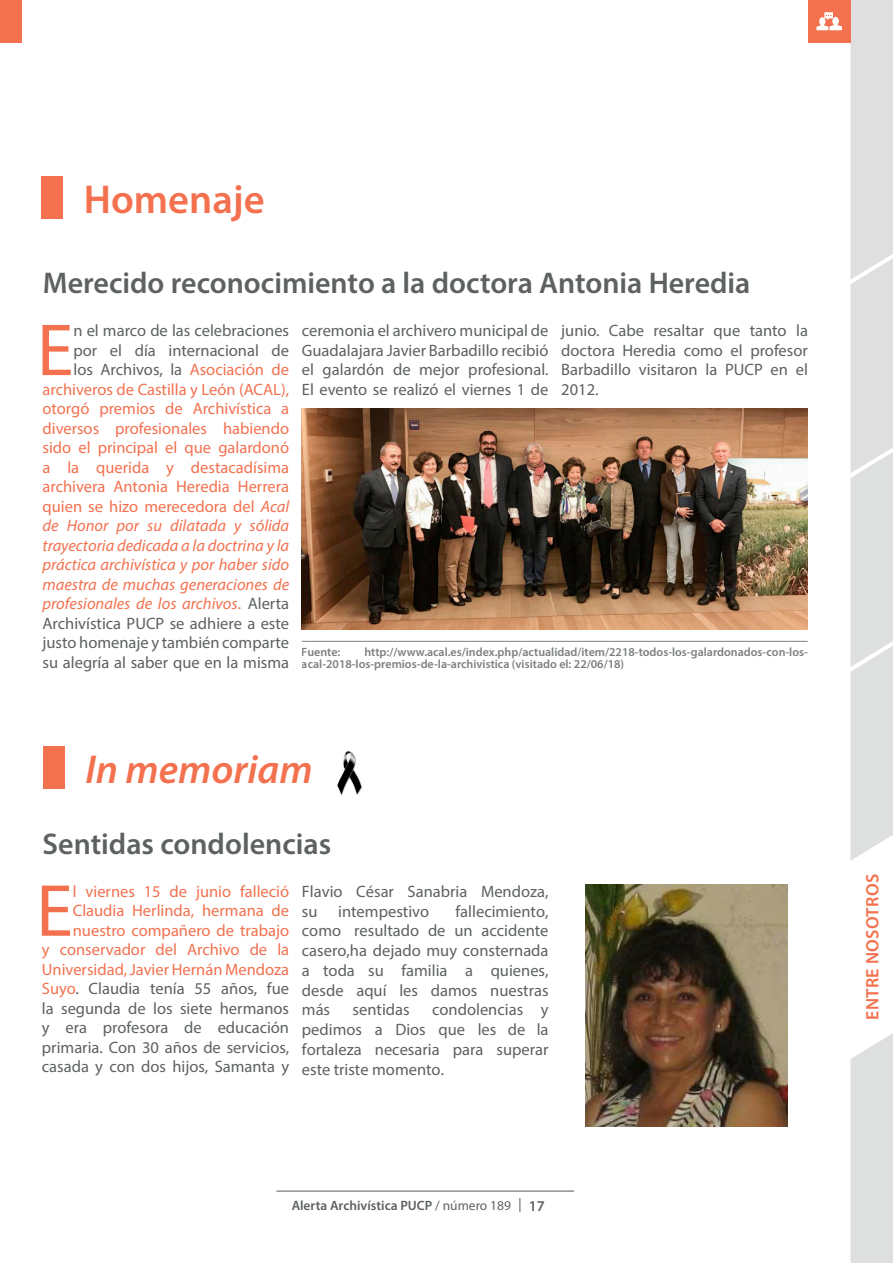
<style>
.page{position:relative;width:893px;height:1263px;background:#fff}
.page>*{position:absolute;margin:0;border:0;box-sizing:border-box;transform-origin:0 0}
.t1{font:74.4px "Myriad Pro";color:#f3714f}
.t2{font:italic 600 40.5px "Myriad Pro";color:#f3714f}
.t3{font:600 40.5px "Myriad Pro";color:#f3714f}
.t4{font:600 30px "Myriad Pro";color:#5d6161}
.t5{font:600 18px "Myriad Pro";letter-spacing:.02em;color:#f3714f}
.t6{font:16.5px/19.5px "Myriad Pro";color:#f3714f;text-align:right}
.t7{font:16.5px/19.8px "Myriad Pro";color:#5d6161;text-align:justify}
.t8{font:600 13.5px "Myriad Pro";color:#5d6161}
.t9{font:600 12px/12px "Myriad Pro";color:#5d6161}
.s1{color:#5d6161}
.s2{font-style:italic}
.s3{font-weight:400}
.s4{font-size:15px}
</style>
<div class="page">
<hr style="left:276px;top:1191px;width:298px;height:1px;background:#5a5959">
<svg style="left:519px;top:1198px;width:1px;height:14px"></svg>
<svg style="left:850px;top:0;width:43px;height:1263px"></svg>
<div style="left:808px;top:0;width:42px;height:43px;background:#f3714f"></div>
<svg style="left:816px;top:12px;width:26px;height:18px"></svg>
<div style="left:0;top:0;width:21px;height:43px;background:#f3714f"></div>
<div style="left:41px;top:176px;width:22px;height:43px;background:#f3714f"></div>
<img style="left:302px;top:408px;width:506px;height:221px">
<hr style="left:302px;top:641px;width:506px;height:1px;background:#5d6161">
<div style="left:43px;top:746px;width:21px;height:43px;background:#f3714f"></div>
<img style="left:337px;top:751px;width:25px;height:44px">
<img style="left:585px;top:885px;width:203px;height:242px">
<p class="t3" style="left:84px;top:173px;width:182px">Homenaje</p>
<p class="t4" style="left:43px;top:264px;width:709px">Merecido reconocimiento a la doctora Antonia Heredia</p>
<p class="t1" style="left:37px;top:304px;width:38px">E</p>
<p class="t6" style="left:43px;top:321px;width:248px"><span class="s1">n el marco de las celebraciones<br>por el día internacional de<br>los Archivos, la</span> Asociación de archiveros de Castilla y León (ACAL), otorgó premios de Archivística a diversos profesionales habiendo sido el principal el que galardonó a la querida y destacadísima archivera Antonia Heredia Herrera quien se hizo merecedora del <span class="s2">Acal de Honor por su dilatada y sólida trayectoria dedicada a la doctrina y la práctica archivística y por haber sido maestra de muchas generaciones de profesionales de los archivos</span>. <span class="s1">Alerta Archivística PUCP se adhiere a este justo homenaje y también comparte su alegría al saber que en la misma</span></p>
<p class="t7" style="left:302px;top:321px;width:248px">ceremonia el archivero municipal de Guadalajara Javier Barbadillo recibió el galardón de mejor profesional.<br>El evento se realizó el viernes 1 de</p>
<p class="t7" style="left:561px;top:321px;width:248px">junio. Cabe resaltar que tanto la doctora Heredia como el profesor Barbadillo visitaron la PUCP en el 2012.</p>
<p class="t9" style="left:302px;top:645px;width:508px;text-indent:63px">http://www.acal.es/index.php/actualidad/item/2218-todos-los-galardonados-con-los&shy;acal-2018-los-premios-de-la-archivistica (visitado el: 22/06/18)</p>
<p class="t9" style="left:302px;top:645px;width:40px">Fuente:</p>
<p class="t2" style="left:86px;top:743px;width:229px">In memoriam</p>
<p class="t4" style="left:43px;top:825px;width:290px">Sentidas condolencias</p>
<p class="t6" style="left:42px;top:881px;width:249px">l viernes 15 de junio falleció<br>Claudia Herlinda, hermana de nuestro compañero de trabajo<br>y conservador del Archivo de la<br>Universidad, Javier Hernán Mendoza<br>Suyo<span class="s1">. Claudia tenía 55 años, fue la segunda de los siete hermanos y era profesora de educación primaria. Con 30 años de servicios, casada y con dos hijos, Samanta y</span></p>
<p class="t7" style="left:302px;top:881px;width:248px">Flavio César Sanabria Mendoza, su intempestivo</p>
<p class="t1" style="left:36px;top:865px;width:38px">E</p>
<p class="t7" style="left:302px;top:901px;width:248px;text-indent:154px">fallecimiento, como resultado de un accidente casero,ha dejado muy consternada a toda su familia a quienes, desde aquí les damos nuestras más</p>
<p class="t7" style="left:302px;top:1000px;width:248px;text-indent:130px">condolencias y pedimos a Dios que les de la fortaleza necesaria para superar este triste momento.</p>
<p class="t7" style="left:353px;top:1000px;width:59px">sentidas</p>
<p class="t8" style="left:292px;top:1197px;width:255px">Alerta Archivística PUCP <span class="s3">/ número 189</span> <span class="s4">17</span></p>
<p class="t5" style="left:861px;top:1020px;width:148px;rotate:-90deg">ENTRE NOSOTROS</p>
</div>
